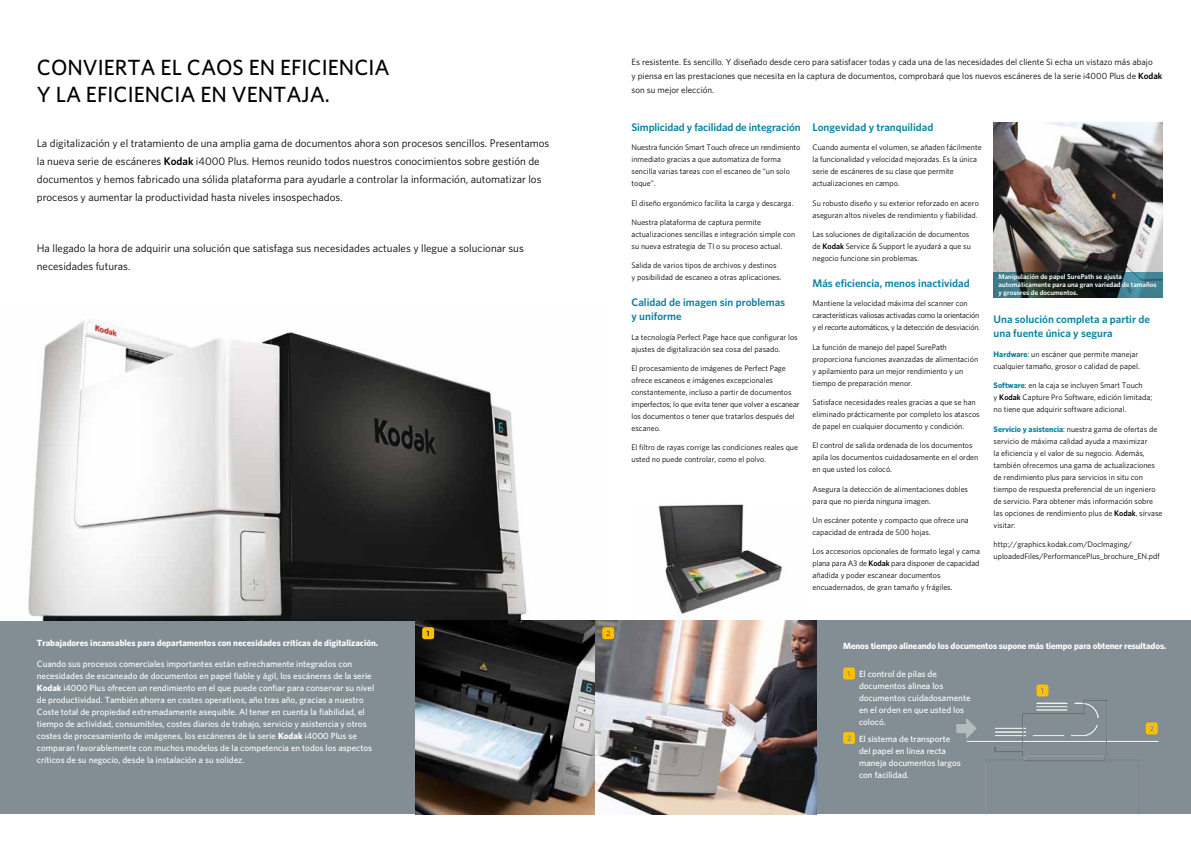
<style>
.page{position:relative;width:1191px;height:842px;background:#fff}
.page>*{position:absolute;margin:0;border:0;box-sizing:border-box;transform-origin:0 0}
.t1{font:500 22px/27px "Whitney K";color:#000}
.t2{font:11px/18px "Whitney K";color:#000}
.t3{font:600 11px/14px "Whitney K";color:#0980a1}
.t4{font:500 9px/12px "Whitney K";color:#fff}
.t5{font:9px/14px "Whitney K";color:#000}
.t6{font:700 9px "Whitney K";color:#fff}
.t7{font:8px/12px "Whitney K";color:#000}
.t8{font:8px/12px "Whitney K";letter-spacing:-.025em;color:#000}
.t9{font:600 7px/8px "Whitney K";color:#fff}
.s1{font-weight:600}
.s2{font-weight:700}
.s3{font-weight:700;color:#0980a1}
</style>
<div class="page">
<div style="left:595px;top:620px;width:596px;height:194px;background:#828e94"></div>
<img style="left:956px;top:686px;width:203px;height:128px">
<div style="left:0;top:620px;width:595px;height:194px;background:#828e94"></div>
<img style="left:28px;top:320px;width:499px;height:300px">
<img style="left:415px;top:620px;width:180px;height:194px">
<img style="left:595px;top:620px;width:221px;height:194px">
<img style="left:993px;top:123px;width:169px;height:149px">
<svg style="left:993px;top:272px;width:169px;height:25px;background:#274649"></svg>
<img style="left:658px;top:504px;width:124px;height:110px">
<svg style="left:843px;top:667px;width:12px;height:12px"></svg>
<svg style="left:843px;top:732px;width:12px;height:12px"></svg>
<svg style="left:1036px;top:684px;width:12px;height:12px"></svg>
<svg style="left:1145px;top:722px;width:12px;height:12px"></svg>
<svg style="left:602px;top:627px;width:12px;height:12px"></svg>
<svg style="left:422px;top:627px;width:12px;height:12px"></svg>
<h1 class="t1" style="left:37px;top:53px;width:354px">Convierta el caos en eficiencia y la eficiencia en ventaja.</h1>
<p class="t2" style="left:37px;top:134px;width:514px">La digitalización y el tratamiento de una amplia gama de documentos ahora son procesos sencillos. Presentamos la nueva serie de escáneres <span class="s1">Kodak</span> i4000 Plus. Hemos reunido todos nuestros conocimientos sobre gestión de documentos y hemos fabricado una sólida plataforma para ayudarle a controlar la información, automatizar los procesos y aumentar la productividad hasta niveles insospechados.</p>
<h2 class="t2" style="left:37px;top:239px;width:488px">Ha llegado la hora de adquirir una solución que satisfaga sus necesidades actuales y llegue a solucionar sus necesidades futuras.</h2>
<p class="t6" style="left:37px;top:638px;width:343px">Trabajadores incansables para departamentos con necesidades críticas de digitalización.</p>
<p class="t4" style="left:37px;top:658px;width:339px">Cuando sus procesos comerciales importantes están estrechamente integrados con necesidades de escaneado de documentos en papel fiable y ágil, los escáneres de la serie <span class="s2">Kodak</span> i4000 Plus ofrecen un rendimiento en el que puede confiar para conservar su nivel de productividad. También ahorra en costes operativos, año tras año, gracias a nuestro Coste total de propiedad extremadamente asequible. Al tener en cuenta la fiabilidad, el tiempo de actividad, consumibles, costes diarios de trabajo, servicio y asistencia y otros costes de procesamiento de imágenes, los escáneres de la serie <span class="s2">Kodak</span> i4000 Plus se comparan favorablemente con muchos modelos de la competencia en todos los aspectos críticos de su negocio, desde la instalación a su solidez.</p>
<p class="t5" style="left:631px;top:55px;width:532px">Es resistente. Es sencillo. Y diseñado desde cero para satisfacer todas y cada una de las necesidades del cliente Si echa un vistazo más abajo<br>y piensa en las prestaciones que necesita en la captura de documentos, comprobará que los nuevos escáneres de la serie i4000 Plus de <span class="s1">Kodak </span>son su mejor elección.</p>
<h2 class="t3" style="left:631px;top:120px;width:170px">Simplicidad y facilidad de integración</h2>
<p class="t7" style="left:631px;top:141px;width:170px">Nuestra función Smart Touch ofrece un rendimiento inmediato gracias a que automatiza de forma sencilla varias tareas con el escaneo de “un solo toque”.</p>
<p class="t7" style="left:631px;top:197px;width:163px">El diseño ergonómico facilita la carga y descarga.</p>
<p class="t7" style="left:631px;top:216px;width:165px">Nuestra plataforma de captura permite actualizaciones sencillas e integración simple con su nueva estrategia de TI o su proceso actual.</p>
<p class="t7" style="left:631px;top:259px;width:151px">Salida de varios tipos de archivos y destinos y posibilidad de escaneo a otras aplicaciones.</p>
<h2 class="t3" style="left:631px;top:295px;width:155px">Calidad de imagen sin problemas y uniforme</h2>
<p class="t7" style="left:631px;top:331px;width:168px">La tecnología Perfect Page hace que configurar los ajustes de digitalización sea cosa del pasado.</p>
<p class="t7" style="left:631px;top:362px;width:170px">El procesamiento de imágenes de Perfect Page ofrece escaneos e imágenes excepcionales constantemente, incluso a partir de documentos imperfectos; lo que evita tener que volver a escanear los documentos o tener que tratarlos después del escaneo.</p>
<p class="t7" style="left:631px;top:441px;width:168px">El filtro de rayas corrige las condiciones reales que usted no puede controlar, como el polvo.</p>
<h2 class="t3" style="left:812px;top:120px;width:122px">Longevidad y tranquilidad</h2>
<p class="t7" style="left:812px;top:141px;width:171px">Cuando aumenta el volumen, se añaden fácilmente la funcionalidad y velocidad mejoradas. Es la única serie de escáneres de su clase que permite actualizaciones en campo.</p>
<p class="t7" style="left:812px;top:197px;width:168px">Su robusto diseño y su exterior reforzado en acero aseguran altos niveles de rendimiento y fiabilidad.</p>
<p class="t7" style="left:812px;top:228px;width:160px">Las soluciones de digitalización de documentos de <span class="s1">Kodak</span> Service &amp; Support le ayudará a que su negocio funcione sin problemas.</p>
<h2 class="t3" style="left:812px;top:276px;width:159px">Más eficiencia, menos inactividad</h2>
<p class="t8" style="left:812px;top:297px;width:169px">Mantiene la velocidad máxima del scanner con características valiosas activadas como la orientación y el recorte automáticos, y la detección de desviación.</p>
<p class="t7" style="left:812px;top:341px;width:167px">La función de manejo del papel SurePath proporciona funciones avanzadas de alimentación y apilamiento para un mejor rendimiento y un tiempo de preparación menor.</p>
<p class="t7" style="left:812px;top:396px;width:169px">Satisface necesidades reales gracias a que se han eliminado prácticamente por completo los atascos de papel en cualquier documento y condición.</p>
<p class="t7" style="left:812px;top:439px;width:167px">El control de salida ordenada de los documentos apila los documentos cuidadosamente en el orden en que usted los colocó.</p>
<p class="t7" style="left:812px;top:483px;width:157px">Asegura la detección de alimentaciones dobles para que no pierda ninguna imagen.</p>
<p class="t7" style="left:812px;top:514px;width:158px">Un escáner potente y compacto que ofrece una capacidad de entrada de 500 hojas.</p>
<p class="t7" style="left:812px;top:545px;width:169px">Los accesorios opcionales de formato legal y cama plana para A3 de <span class="s1">Kodak</span> para disponer de capacidad añadida y poder escanear documentos encuadernados, de gran tamaño y frágiles.</p>
<p class="t9" style="left:998px;top:273px;width:160px">Manipulación de papel SurePath se ajusta automáticamente para una gran variedad de tamaños y grosores de documentos.</p>
<h2 class="t3" style="left:993px;top:312px;width:158px">Una solución completa a partir de una fuente única y segura</h2>
<p class="t7" style="left:993px;top:348px;width:148px"><span class="s3">Hardware</span>: un escáner que permite manejar cualquier tamaño, grosor o calidad de papel.</p>
<p class="t7" style="left:993px;top:379px;width:160px"><span class="s3">Software</span>: en la caja se incluyen Smart Touch<br>y <span class="s1">Kodak</span> Capture Pro Software, edición limitada; no tiene que adquirir software adicional.</p>
<p class="t7" style="left:993px;top:422px;width:170px"><span class="s3">Servicio y asistencia</span>: nuestra gama de ofertas de servicio de máxima calidad ayuda a maximizar<br>la eficiencia y el valor de su negocio. Además, también ofrecemos una gama de actualizaciones de rendimiento plus para servicios in situ con tiempo de respuesta preferencial de un ingeniero de servicio. Para obtener más información sobre las opciones de rendimiento plus de <span class="s1">Kodak</span>, sírvase visitar:</p>
<p class="t7" style="left:993px;top:538px;width:168px">http://graphics.kodak.com/DocImaging/ uploadedFiles/PerformancePlus_brochure_EN.pdf</p>
<p class="t6" style="left:843px;top:641px;width:325px">Menos tiempo alineando los documentos supone más tiempo para obtener resultados.</p>
<p class="t4" style="left:859px;top:668px;width:113px">El control de pilas de documentos alinea los documentos cuidadosamente en el orden en que usted los colocó.</p>
<p class="t4" style="left:859px;top:732px;width:103px">El sistema de transporte del papel en línea recta maneja documentos largos con facilidad.</p>
</div>
